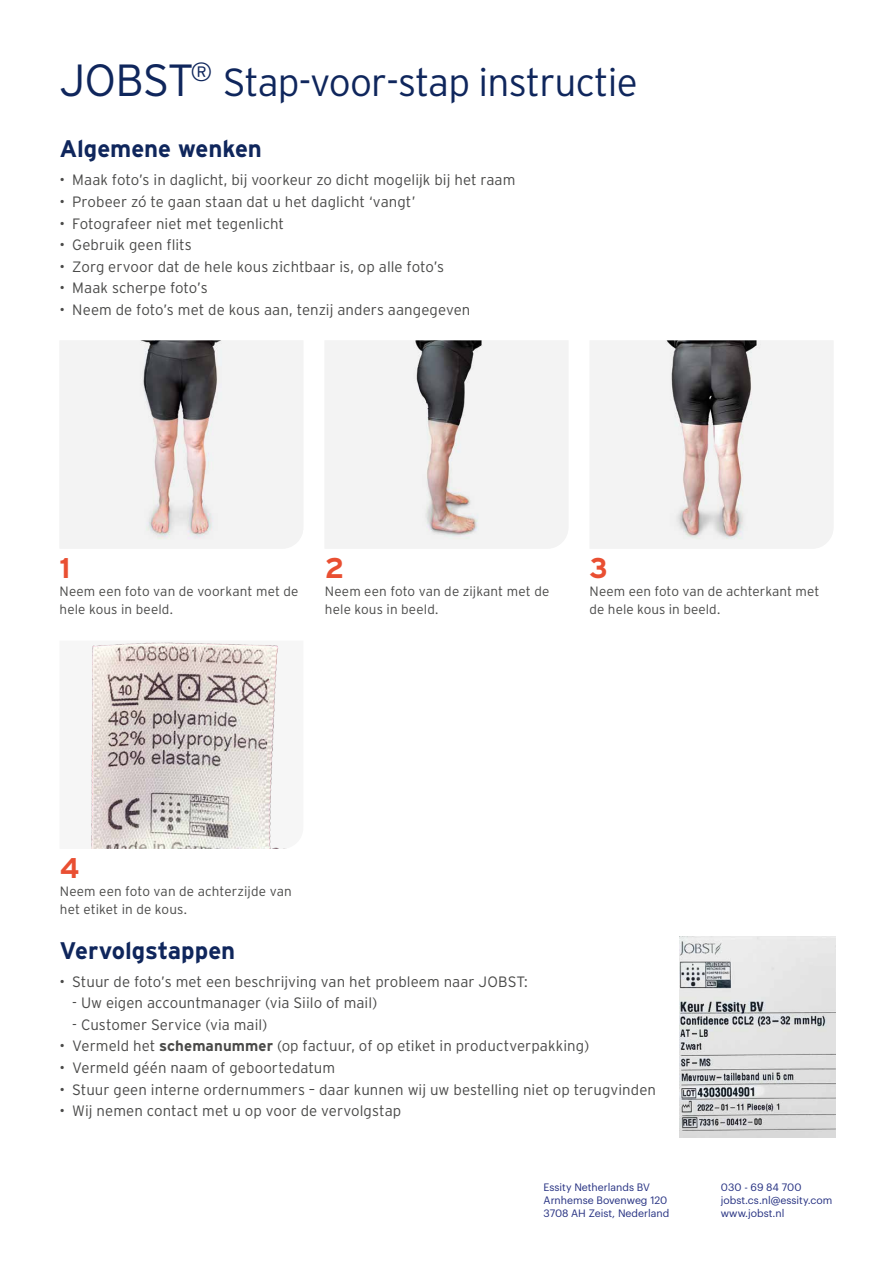
<style>
.page{position:relative;width:893px;height:1263px;background:#fff}
.page>*{position:absolute;margin:0;border:0;box-sizing:border-box;transform-origin:0 0}
.t1{font:300 39px "Interstate";letter-spacing:-.02em;color:#0f265c}
.t2{font:700 28.5px "Interstate";color:#e94f32}
.t3{font:700 24px "Interstate";letter-spacing:-.005em;color:#0f265c}
.t4{font:300 15px "Interstate";letter-spacing:.005em;color:#4a4a49}
.t5{font:300 13.5px/18px "Interstate";letter-spacing:.01em;color:#4a4a49}
.t6{font:10.5px/12.6px "Graphik";color:#253081}
.s1{font-size:45px}
.s2{font-weight:700}
</style>
<div class="page">
<img style="left:679px;top:936px;width:157px;height:201px">
<img style="left:60px;top:340px;width:243px;height:209px">
<img style="left:590px;top:340px;width:243px;height:209px">
<img style="left:325px;top:340px;width:243px;height:209px">
<img style="left:91px;top:642px;width:196px;height:207px">
<h1 class="t1" style="left:60px;top:60px;width:580px"><span class="s1">JOBST</span><sup>®</sup> Stap-voor-stap instructie</h1>
<h3 class="t3" style="left:60px;top:135px;width:204px">Algemene wenken</h3>
<p class="t4" style="left:60px;top:172px;width:457px">• Maak foto’s in daglicht, bij voorkeur zo dicht mogelijk bij het raam</p>
<p class="t4" style="left:60px;top:193px;width:358px">• Probeer zó te gaan staan dat u het daglicht ‘vangt’</p>
<p class="t4" style="left:60px;top:215px;width:226px">• Fotografeer niet met tegenlicht</p>
<p class="t4" style="left:60px;top:236px;width:134px">• Gebruik geen flits</p>
<p class="t4" style="left:60px;top:258px;width:386px">• Zorg ervoor dat de hele kous zichtbaar is, op alle foto’s</p>
<p class="t4" style="left:60px;top:280px;width:150px">• Maak scherpe foto’s</p>
<p class="t4" style="left:60px;top:301px;width:412px">• Neem de foto’s met de kous aan, tenzij anders aangegeven</p>
<h2 class="t2" style="left:60px;top:552px;width:12px">1</h2>
<p class="t5" style="left:60px;top:582px;width:241px">Neem een foto van de voorkant met de hele kous in beeld.</p>
<h2 class="t2" style="left:325px;top:552px;width:21px">2</h2>
<p class="t5" style="left:325px;top:582px;width:226px">Neem een foto van de zijkant met de hele kous in beeld.</p>
<h2 class="t2" style="left:590px;top:552px;width:20px">3</h2>
<p class="t5" style="left:590px;top:582px;width:231px">Neem een foto van de achterkant met de hele kous in beeld.</p>
<h2 class="t2" style="left:60px;top:852px;width:21px">4</h2>
<p class="t5" style="left:60px;top:882px;width:233px">Neem een foto van de achterzijde van het etiket in de kous.</p>
<h3 class="t3" style="left:60px;top:937px;width:177px">Vervolgstappen</h3>
<p class="t4" style="left:60px;top:973px;width:470px">• Stuur de foto’s met een beschrijving van het probleem naar JOBST:</p>
<p class="t4" style="left:72px;top:994px;width:307px">- Uw eigen accountmanager (via Siilo of mail)</p>
<p class="t4" style="left:72px;top:1016px;width:197px">- Customer Service (via mail)</p>
<p class="t4" style="left:60px;top:1038px;width:531px">• Vermeld het <span class="s2">schemanummer</span> (op factuur, of op etiket in productverpakking)</p>
<p class="t4" style="left:60px;top:1059px;width:277px">• Vermeld géén naam of geboortedatum</p>
<p class="t4" style="left:60px;top:1081px;width:598px">• Stuur geen interne ordernummers – daar kunnen wij uw bestelling niet op terugvinden</p>
<p class="t4" style="left:60px;top:1103px;width:343px">• Wij nemen contact met u op voor de vervolgstap</p>
<p class="t6" style="left:544px;top:1180px;width:127px">Essity Netherlands BV<br>Arnhemse Bovenweg 120<br>3708 AH Zeist, Nederland</p>
<p class="t6" style="left:721px;top:1180px;width:113px">030 - 69 84 700 jobst.cs.nl@essity.com www.jobst.nl</p>
</div>
